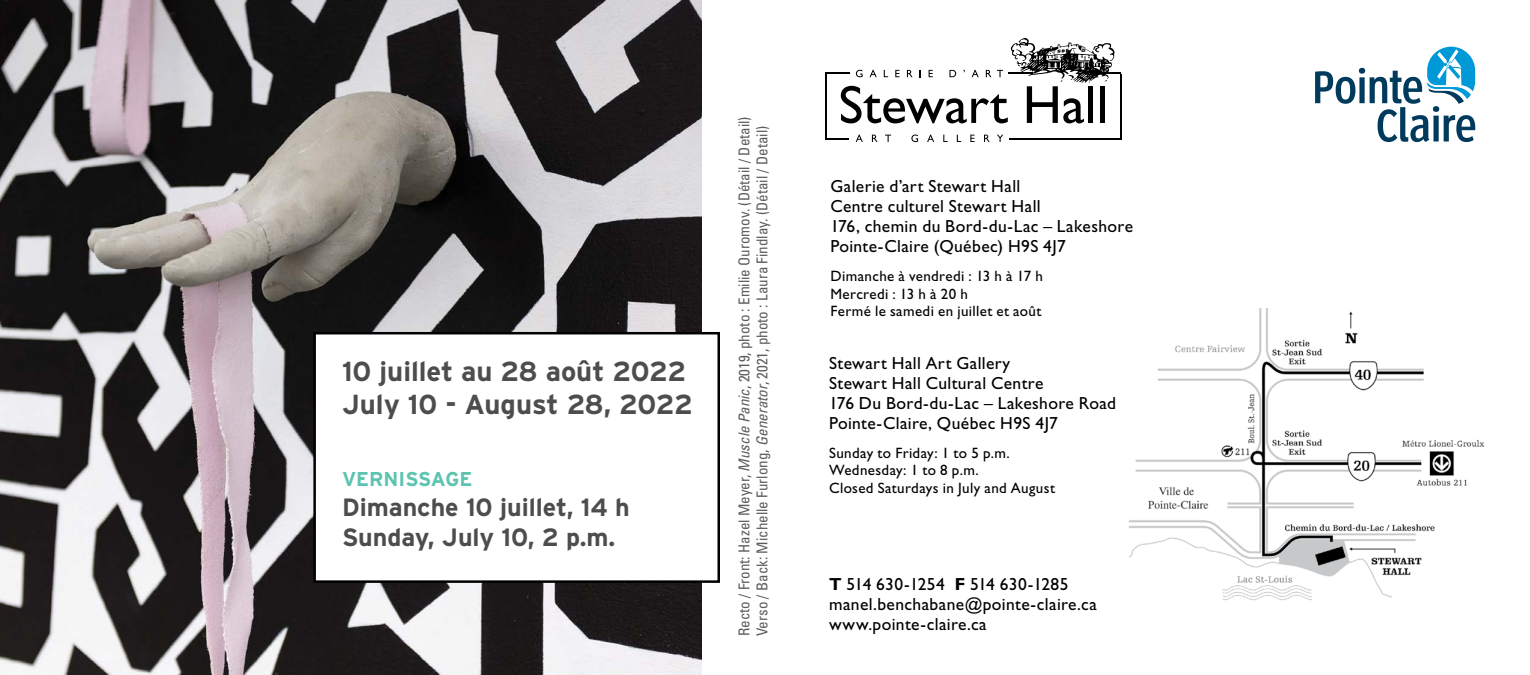
<style>
.page{position:relative;width:1530px;height:675px;background:#fff}
.page>*{position:absolute;margin:0;border:0;box-sizing:border-box;transform-origin:0 0}
.t1{font:700 27.5px/33px "Interstate";color:#4d4d4f}
.t2{font:700 25px/30px "Interstate";color:#4d4d4f}
.t3{font:700 20px "Interstate";color:#5bc3af}
.t4{font:17.5px/20px "Gill Sans Std";letter-spacing:.02em;color:#000}
.t5{font:condensed 15px/18px "Univers LT Std";color:#5d5d60}
.t6{font:15px/17.5px "Gill Sans Std";letter-spacing:.025em;color:#000}
.s1{font-style:italic}
.s2{font-weight:700}
</style>
<div class="page">
<img style="left:1128px;top:308px;width:357px;height:293px">
<svg style="left:856px;top:135px;width:7px;height:7px"></svg>
<svg style="left:872px;top:135px;width:6px;height:7px"></svg>
<svg style="left:885px;top:135px;width:6px;height:7px"></svg>
<svg style="left:911px;top:135px;width:7px;height:7px"></svg>
<svg style="left:927px;top:135px;width:7px;height:7px"></svg>
<svg style="left:943px;top:135px;width:5px;height:7px"></svg>
<svg style="left:970px;top:135px;width:5px;height:7px"></svg>
<svg style="left:984px;top:135px;width:6px;height:7px"></svg>
<svg style="left:997px;top:135px;width:6px;height:7px"></svg>
<hr style="left:825px;top:73px;width:2px;height:66px;background:#000">
<hr style="left:825px;top:138px;width:24px;height:2px;background:#000">
<hr style="left:1120px;top:74px;width:1px;height:66px;background:#000">
<hr style="left:1009px;top:139px;width:112px;height:1px;background:#000">
<svg style="left:825px;top:38px;width:296px;height:85px"></svg>
<svg style="left:1315px;top:47px;width:160px;height:95px"></svg>
<img style="left:0;top:0;width:702px;height:675px">
<div style="left:315px;top:333px;width:404px;height:249px;background:#fff"></div>
<div style="left:313px;top:332px;width:407px;height:251px;border:2px solid #000"></div>
<h1 class="t1" style="left:342px;top:354px;width:352px">10 juillet au 28 août 2022<br>July 10 - August 28, 2022</h1>
<p class="t3" style="left:342px;top:467px;width:132px">VERNISSAGE</p>
<h2 class="t2" style="left:342px;top:492px;width:289px">Dimanche 10 juillet, 14 h<br>Sunday, July 10, 2 p.m.</h2>
<p class="t5" style="left:735px;top:636px;width:521px;rotate:-90deg">Recto / Front: Hazel Meyer, <span class="s1">Muscle Panic</span>, 2019, photo : Emilie Ouromov. (Détail / Detail)<br>Verso / Back: Michelle Furlong, <span class="s1">Generator</span>, 2021, photo : Laura Findlay. (Détail / Detail)</p>
<p class="t4" style="left:830px;top:177px;width:304px">Galerie d’art Stewart Hall<br>Centre culturel Stewart Hall<br>176, chemin du Bord-du-Lac – Lakeshore<br>Pointe-Claire (Québec) H9S 4J7</p>
<p class="t6" style="left:830px;top:268px;width:214px">Dimanche à vendredi : 13 h à 17 h<br>Mercredi : 13 h à 20 h<br>Fermé le samedi en juillet et août</p>
<p class="t4" style="left:829px;top:353px;width:288px">Stewart Hall Art Gallery<br>Stewart Hall Cultural Centre<br>176 Du Bord-du-Lac – Lakeshore Road<br>Pointe-Claire, Québec H9S 4J7</p>
<p class="t6" style="left:829px;top:444px;width:228px">Sunday to Friday: 1 to 5 p.m.<br>Wednesday: 1 to 8 p.m.<br>Closed Saturdays in July and August</p>
<p class="t4" style="left:829px;top:574px;width:269px"><span class="s2">T</span> 514 630-1254 <span class="s2">F</span> 514 630-1285 manel.benchabane@pointe-claire.ca www.pointe-claire.ca</p>
</div>
